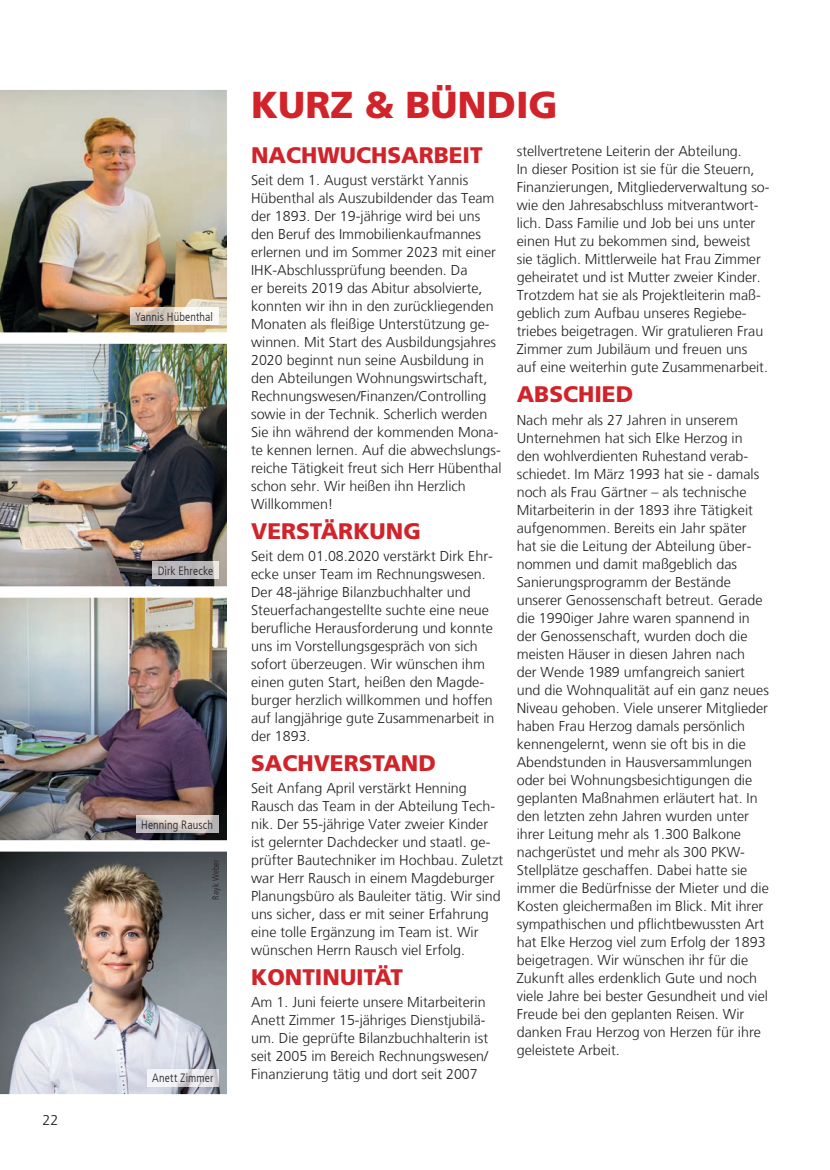
<style>
.page{position:relative;width:830px;height:1170px;background:#fff}
.page>*{position:absolute;margin:0;border:0;box-sizing:border-box;transform-origin:0 0}
.t1{font:900 37.5px "Frutiger LT Std";color:#d1232a}
.t2{font:900 22.5px "Frutiger LT Std";color:#d1232a}
.t3{font:300 14.25px/18px "Frutiger LT";color:#231f20}
.t4{font:300 condensed 12px "Frutiger LT";letter-spacing:.01em;color:#231f20}
.t5{font:300 condensed 9px "Frutiger LT";letter-spacing:.02em;color:#231f20}
</style>
<div class="page">
<img style="left:0;top:90px;width:227px;height:242px">
<img style="left:0;top:344px;width:227px;height:242px">
<img style="left:0;top:597px;width:227px;height:243px">
<img style="left:0;top:851px;width:227px;height:242px">
<img style="left:152px;top:561px;width:66px;height:18px">
<img style="left:131px;top:307px;width:87px;height:18px">
<img style="left:136px;top:815px;width:82px;height:17px">
<img style="left:148px;top:1069px;width:70px;height:17px">
<p class="t3" style="left:43px;top:1111px;width:17px">22</p>
<p class="t4" style="left:135px;top:310px;width:79px">Yannis Hübenthal</p>
<p class="t4" style="left:158px;top:563px;width:57px">Dirk Ehrecke</p>
<p class="t4" style="left:141px;top:817px;width:73px">Henning Rausch</p>
<p class="t5" style="left:210px;top:899px;width:42px;rotate:-90deg">Rayk Weber</p>
<p class="t4" style="left:152px;top:1071px;width:63px">Anett Zimmer</p>
<h1 class="t1" style="left:251px;top:82px;width:308px">KURZ &amp; BÜNDIG</h1>
<h2 class="t2" style="left:251px;top:141px;width:233px">NACHWUCHSARBEIT</h2>
<p class="t3" style="left:251px;top:171px;width:252px">Seit dem 1. August verstärkt Yannis Hübenthal als Auszubildender das Team der 1893. Der 19-jährige wird bei uns den Beruf des Immobilienkaufmannes erlernen und im Sommer 2023 mit einer IHK-Abschlussprüfung beenden. Da<br>er bereits 2019 das Abitur absolvierte, konnten wir ihn in den zurückliegenden Monaten als fleißige Unterstützung ge&shy;winnen. Mit Start des Ausbildungsjahres 2020 beginnt nun seine Ausbildung in den Abteilungen Wohnungswirtschaft, Rechnungswesen/Finanzen/Controlling sowie in der Technik. Scherlich werden Sie ihn während der kommenden Mona&shy;te kennen lernen. Auf die abwechslungs&shy;reiche Tätigkeit freut sich Herr Hübenthal schon sehr. Wir heißen ihn Herzlich Willkommen!</p>
<h2 class="t2" style="left:251px;top:517px;width:171px">VERSTÄRKUNG</h2>
<p class="t3" style="left:251px;top:547px;width:245px">Seit dem 01.08.2020 verstärkt Dirk Ehr&shy;ecke unser Team im Rechnungswesen.<br>Der 48-jährige Bilanzbuchhalter und Steuerfachangestellte suchte eine neue berufliche Herausforderung und konnte uns im Vorstellungsgespräch von sich sofort überzeugen. Wir wünschen ihm einen guten Start, heißen den Magde&shy;burger herzlich willkommen und hoffen auf langjährige gute Zusammenarbeit in der 1893.</p>
<h2 class="t2" style="left:251px;top:749px;width:186px">SACHVERSTAND</h2>
<p class="t3" style="left:251px;top:779px;width:253px">Seit Anfang April verstärkt Henning Rausch das Team in der Abteilung Tech&shy;nik. Der 55-jährige Vater zweier Kinder ist gelernter Dachdecker und staatl. ge&shy;prüfter Bautechniker im Hochbau. Zuletzt war Herr Rausch in einem Magdeburger Planungsbüro als Bauleiter tätig. Wir sind uns sicher, dass er mit seiner Erfahrung eine tolle Ergänzung im Team ist. Wir wünschen Herrn Rausch viel Erfolg.</p>
<h2 class="t2" style="left:251px;top:963px;width:153px">KONTINUITÄT</h2>
<p class="t3" style="left:251px;top:993px;width:238px">Am 1. Juni feierte unsere Mitarbeiterin Anett Zimmer 15-jähriges Dienstjubilä&shy;um. Die geprüfte Bilanzbuchhalterin ist seit 2005 im Bereich Rechnungswesen/ Finanzierung tätig und dort seit 2007</p>
<p class="t3" style="left:516px;top:143px;width:254px">stellvertretene Leiterin der Abteilung.<br>In dieser Position ist sie für die Steuern, Finanzierungen, Mitgliederverwaltung so&shy;wie den Jahresabschluss mitverantwort&shy;lich. Dass Familie und Job bei uns unter einen Hut zu bekommen sind, beweist sie täglich. Mittlerweile hat Frau Zimmer geheiratet und ist Mutter zweier Kinder.<br>Trotzdem hat sie als Projektleiterin maß&shy;geblich zum Aufbau unseres Regiebe&shy;triebes beigetragen. Wir gratulieren Frau Zimmer zum Jubiläum und freuen uns auf eine weiterhin gute Zusammenarbeit.</p>
<h2 class="t2" style="left:516px;top:381px;width:118px">ABSCHIED</h2>
<p class="t3" style="left:516px;top:411px;width:253px">Nach mehr als 27 Jahren in unserem Unternehmen hat sich Elke Herzog in den wohlverdienten Ruhestand verab&shy;schiedet. Im März 1993 hat sie - damals noch als Frau Gärtner – als technische Mitarbeiterin in der 1893 ihre Tätigkeit aufgenommen. Bereits ein Jahr später hat sie die Leitung der Abteilung über&shy;nommen und damit maßgeblich das Sanierungsprogramm der Bestände unserer Genossenschaft betreut. Gerade die 1990iger Jahre waren spannend in der Genossenschaft, wurden doch die meisten Häuser in diesen Jahren nach<br>der Wende 1989 umfangreich saniert und die Wohnqualität auf ein ganz neues Niveau gehoben. Viele unserer Mitglieder haben Frau Herzog damals persönlich kennengelernt, wenn sie oft bis in die Abendstunden in Hausversammlungen oder bei Wohnungsbesichtigungen die geplanten Maßnahmen erläutert hat. In den letzten zehn Jahren wurden unter ihrer Leitung mehr als 1.300 Balkone nachgerüstet und mehr als 300 PKW-Stellplätze geschaffen. Dabei hatte sie immer die Bedürfnisse der Mieter und die Kosten gleichermaßen im Blick. Mit ihrer sympathischen und pflichtbewussten Art hat Elke Herzog viel zum Erfolg der 1893 beigetragen. Wir wünschen ihr für die Zukunft alles erdenklich Gute und noch viele Jahre bei bester Gesundheit und viel Freude bei den geplanten Reisen. Wir danken Frau Herzog von Herzen für ihre geleistete Arbeit.</p>
</div>
